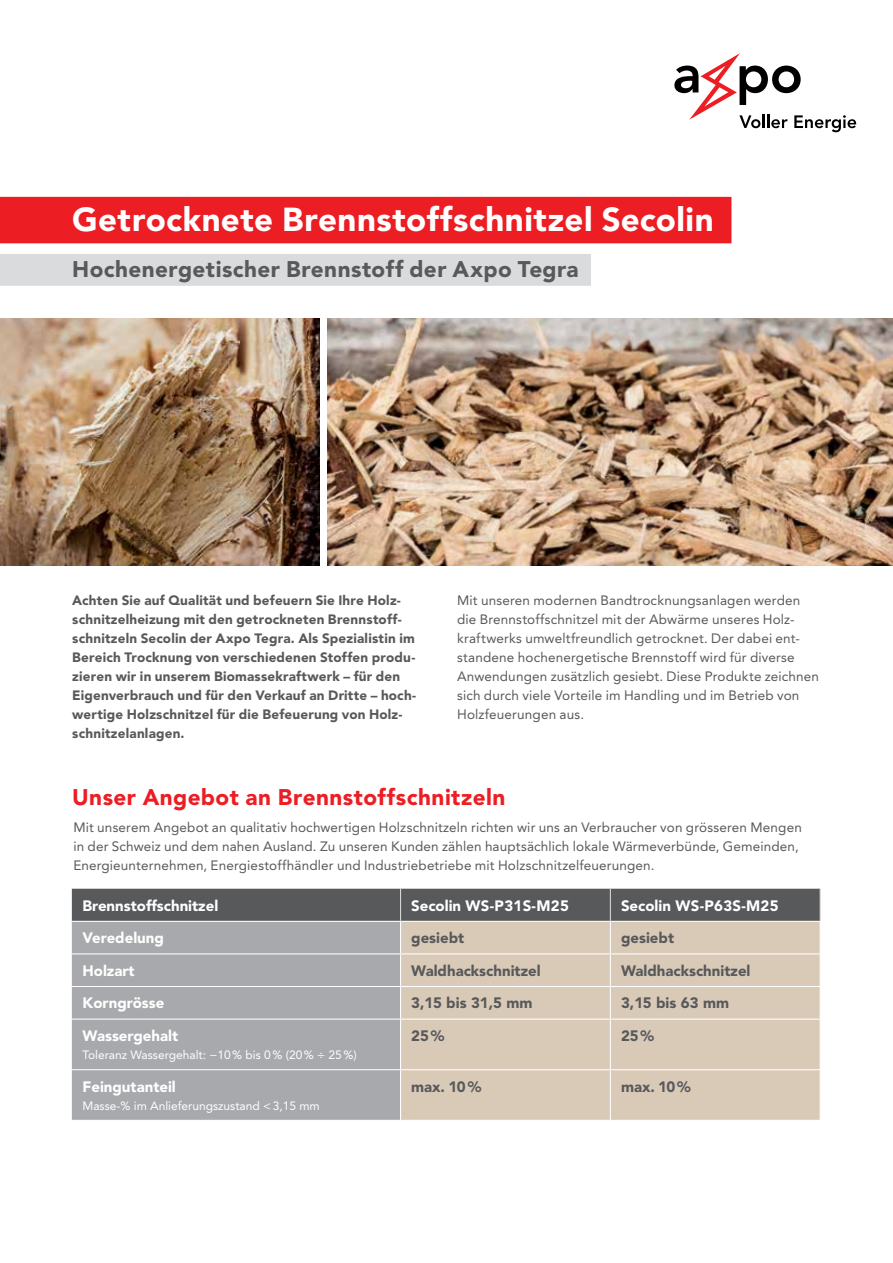
<style>
.page{position:relative;width:893px;height:1263px;background:#fff}
.page>*{position:absolute;margin:0;border:0;box-sizing:border-box;transform-origin:0 0}
.t1{font:900 33px "Avenir LT Pro";letter-spacing:.015em;color:#fff}
.t2{font:900 22.5px "Avenir LT Pro";letter-spacing:.02em;color:#58595b}
.t3{font:900 22.5px "Avenir LT Pro";letter-spacing:.02em;color:#ed1d24}
.t4{font:900 15px "Avenir LT Pro";color:#fff}
.t5{font:900 15px "Avenir LT Pro";color:#58595b}
.t6{font:13.5px/18.9px "Avenir LT Pro";letter-spacing:.01em;color:#58595b}
.t7{font:900 13.5px/18.9px "Avenir LT Pro";letter-spacing:.015em;color:#58595b}
.t8{font:12px "Avenir LT Pro";color:#fff}
</style>
<div class="page">
<svg style="left:674px;top:53px;width:182px;height:79px"></svg>
<div style="left:0;top:197px;width:731px;height:46px;background:#ed1d24"></div>
<div style="left:0;top:254px;width:591px;height:32px;background:#dadbdc"></div>
<img style="left:0;top:319px;width:320px;height:247px">
<div style="left:72px;top:889px;width:748px;height:32px;background:#58595b"></div>
<div style="left:72px;top:922px;width:328px;height:198px;background:#a7a9ac"></div>
<div style="left:401px;top:922px;width:419px;height:198px;background:#d9cab8"></div>
<hr style="left:400px;top:889px;width:1px;height:32px;background:#dadbdc">
<hr style="left:610px;top:889px;width:1px;height:32px;background:#dadbdc">
<hr style="left:820px;top:889px;width:1px;height:32px;background:#dadbdc">
<hr style="left:610px;top:922px;width:1px;height:31px;background:#fff">
<hr style="left:72px;top:953px;width:329px;height:1px;background:#fff">
<hr style="left:401px;top:953px;width:209px;height:1px;background:#fff">
<hr style="left:610px;top:953px;width:211px;height:1px;background:#fff">
<hr style="left:610px;top:954px;width:1px;height:32px;background:#fff">
<hr style="left:72px;top:986px;width:329px;height:1px;background:#fff">
<hr style="left:401px;top:986px;width:209px;height:1px;background:#fff">
<hr style="left:610px;top:986px;width:211px;height:1px;background:#fff">
<hr style="left:610px;top:987px;width:1px;height:31px;background:#fff">
<hr style="left:72px;top:1018px;width:329px;height:2px;background:#fff">
<hr style="left:401px;top:1018px;width:209px;height:2px;background:#fff">
<hr style="left:610px;top:1018px;width:211px;height:2px;background:#fff">
<hr style="left:610px;top:1020px;width:1px;height:49px;background:#fff">
<hr style="left:72px;top:1069px;width:329px;height:1px;background:#fff">
<hr style="left:401px;top:1069px;width:209px;height:1px;background:#fff">
<hr style="left:610px;top:1069px;width:211px;height:1px;background:#fff">
<hr style="left:610px;top:1070px;width:1px;height:50px;background:#fff">
<img style="left:327px;top:318px;width:566px;height:248px">
<h1 class="t1" style="left:72px;top:200px;width:643px">Getrocknete Brennstoffschnitzel Secolin</h1>
<h2 class="t2" style="left:72px;top:256px;width:508px">Hochenergetischer Brennstoff der Axpo Tegra</h2>
<p class="t7" style="left:72px;top:591px;width:345px">Achten Sie auf Qualität und befeuern Sie Ihre Holz&shy;schnitzelheizung mit den getrockneten Brennstoff&shy;schnitzeln Secolin der Axpo Tegra. Als Spezialistin im Bereich Trocknung von verschiedenen Stoffen produ&shy;zieren wir in unserem Biomassekraftwerk – für den Eigenverbrauch und für den Verkauf an Dritte – hoch&shy;wertige Holzschnitzel für die Befeuerung von Holz&shy;schnitzelanlagen.</p>
<p class="t6" style="left:457px;top:591px;width:363px">Mit unseren modernen Bandtrocknungsanlagen werden die Brennstoffschnitzel mit der Abwärme unseres Holz&shy;kraftwerks umweltfreundlich getrocknet. Der dabei ent&shy;standene hochenergetische Brennstoff wird für diverse Anwendungen zusätzlich gesiebt. Diese Produkte zeichnen sich durch viele Vorteile im Handling und im Betrieb von Holzfeuerungen aus.</p>
<h2 class="t3" style="left:72px;top:784px;width:435px">Unser Angebot an Brennstoffschnitzeln</h2>
<p class="t6" style="left:73px;top:818px;width:730px">Mit unserem Angebot an qualitativ hochwertigen Holzschnitzeln richten wir uns an Verbraucher von grösseren Mengen in der Schweiz und dem nahen Ausland. Zu unseren Kunden zählen hauptsächlich lokale Wärmeverbünde, Gemeinden,<br>Energieunternehmen, Energiestoffhändler und Industriebetriebe mit Holzschnitzelfeuerungen.</p>
<p class="t4" style="left:82px;top:896px;width:137px">Brennstoffschnitzel</p>
<p class="t4" style="left:411px;top:896px;width:159px">Secolin WS-P31S-M25</p>
<p class="t4" style="left:621px;top:896px;width:159px">Secolin WS-P63S-M25</p>
<p class="t4" style="left:83px;top:929px;width:83px">Veredelung</p>
<p class="t5" style="left:411px;top:929px;width:55px">gesiebt</p>
<p class="t5" style="left:621px;top:929px;width:55px">gesiebt</p>
<p class="t4" style="left:83px;top:961px;width:54px">Holzart</p>
<p class="t5" style="left:411px;top:961px;width:131px">Waldhackschnitzel</p>
<p class="t5" style="left:621px;top:961px;width:131px">Waldhackschnitzel</p>
<p class="t4" style="left:83px;top:994px;width:83px">Korngrösse</p>
<p class="t5" style="left:411px;top:994px;width:123px">3,15 bis 31,5 mm</p>
<p class="t5" style="left:621px;top:994px;width:110px">3,15 bis 63 mm</p>
<p class="t4" style="left:83px;top:1027px;width:97px">Wassergehalt</p>
<p class="t8" style="left:82px;top:1047px;width:276px">Toleranz Wassergehalt: −10% bis 0% (20% ÷ 25%)</p>
<p class="t5" style="left:411px;top:1027px;width:35px">25%</p>
<p class="t5" style="left:621px;top:1027px;width:35px">25%</p>
<p class="t4" style="left:83px;top:1077px;width:95px">Feingutanteil</p>
<p class="t8" style="left:82px;top:1098px;width:239px">Masse-% im Anlieferungszustand &lt;3,15 mm</p>
<p class="t5" style="left:411px;top:1077px;width:72px">max. 10%</p>
<p class="t5" style="left:621px;top:1077px;width:71px">max. 10%</p>
</div>
